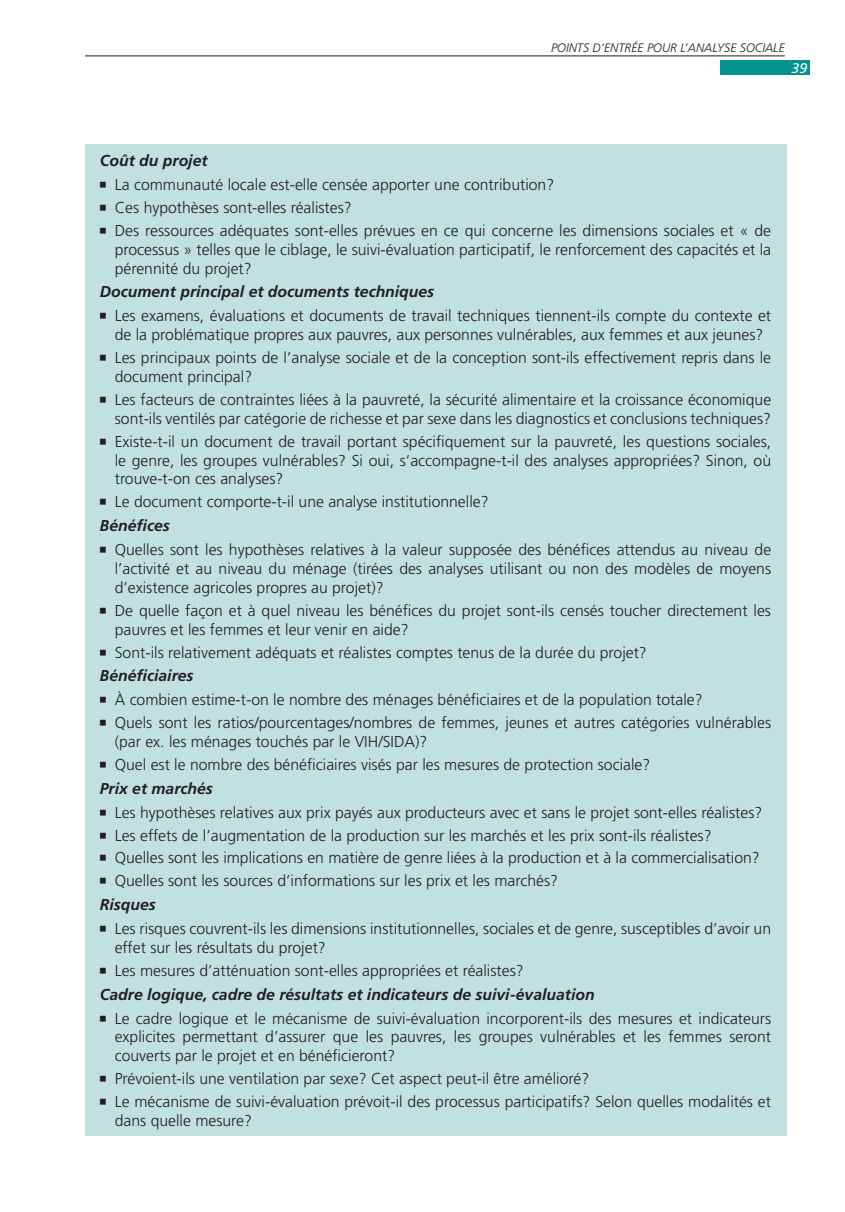
<style>
.page{position:relative;width:845px;height:1212px;background:#fff}
.page>*{position:absolute;margin:0;border:0;box-sizing:border-box;transform-origin:0 0}
.t1{font:300 15.75px/18.9px "Frutiger LT Std";color:#231f20}
.t2{font:italic 700 15.75px "Frutiger LT Std";color:#231f20}
.t3{font:italic 14px "Frutiger LT Std";color:#fff}
.t4{font:italic 300 12.25px "Frutiger LT Std";color:#231f20}
</style>
<div class="page">
<div style="left:720px;top:60px;width:89px;height:15px;background:#009390"></div>
<hr style="left:85px;top:55px;width:699px;height:1px;background:#231f20">
<div style="left:85px;top:144px;width:701px;height:992px;background:#c1e0e0"></div>
<p class="t4" style="left:551px;top:42px;width:235px">POINTS D’ENTRÉE POUR L’ANALYSE SOCIALE</p>
<p class="t3" style="left:791px;top:61px;width:17px">39</p>
<p class="t2" style="left:100px;top:153px;width:109px">Coût du projet</p>
<p class="t1" style="left:115px;top:174px;width:657px;line-height:22.9px">La communauté locale est-elle censée apporter une contribution?<br>Ces hypothèses sont-elles réalistes?<br>Des ressources adéquates sont-elles prévues en ce qui concerne les dimensions sociales et « de</p>
<p class="t1" style="left:115px;top:241px;width:658px">processus » telles que le ciblage, le suivi-évaluation participatif, le renforcement des capacités et la pérennité du projet?</p>
<p class="t2" style="left:100px;top:284px;width:336px">Document principal et documents techniques</p>
<p class="t1" style="left:115px;top:307px;width:658px">Les examens, évaluations et documents de travail techniques tiennent-ils compte du contexte et de la problématique propres aux pauvres, aux personnes vulnérables, aux femmes et aux jeunes?</p>
<p class="t1" style="left:115px;top:349px;width:658px">Les principaux points de l’analyse sociale et de la conception sont-ils effectivement repris dans le document principal?</p>
<p class="t1" style="left:115px;top:391px;width:658px">Les facteurs de contraintes liées à la pauvreté, la sécurité alimentaire et la croissance économique sont-ils ventilés par catégorie de richesse et par sexe dans les diagnostics et conclusions techniques?</p>
<p class="t1" style="left:115px;top:432px;width:658px;text-align:justify">Existe-t-il un document de travail portant spécifiquement sur la pauvreté, les questions sociales, le genre, les groupes vulnérables? Si oui, s’accompagne-t-il des analyses appropriées? Sinon, où trouve-t-on ces analyses?</p>
<p class="t1" style="left:115px;top:493px;width:375px">Le document comporte-t-il une analyse institutionnelle?</p>
<p class="t2" style="left:100px;top:518px;width:72px">Bénéfices</p>
<p class="t1" style="left:115px;top:541px;width:658px;text-align:justify">Quelles sont les hypothèses relatives à la valeur supposée des bénéfices attendus au niveau de l’activité et au niveau du ménage (tirées des analyses utilisant ou non des modèles de moyens d’existence agricoles propres au projet)?</p>
<p class="t1" style="left:115px;top:602px;width:657px">De quelle façon et à quel niveau les bénéfices du projet sont-ils censés toucher directement les pauvres et les femmes et leur venir en aide?</p>
<p class="t1" style="left:115px;top:643px;width:533px">Sont-ils relativement adéquats et réalistes comptes tenus de la durée du projet?</p>
<p class="t2" style="left:100px;top:668px;width:95px">Bénéficiaires</p>
<p class="t1" style="left:115px;top:689px;width:658px;line-height:22.9px">À combien estime-t-on le nombre des ménages bénéficiaires et de la population totale?<br>Quels sont les ratios/pourcentages/nombres de femmes, jeunes et autres catégories vulnérables</p>
<p class="t1" style="left:115px;top:731px;width:537px;line-height:22.9px">(par ex. les ménages touchés par le VIH/SIDA)?<br>Quel est le nombre des bénéficiaires visés par les mesures de protection sociale?</p>
<p class="t2" style="left:100px;top:780px;width:114px">Prix et marchés</p>
<p class="t1" style="left:115px;top:801px;width:649px;line-height:22.9px">Les hypothèses relatives aux prix payés aux producteurs avec et sans le projet sont-elles réalistes?<br>Les effets de l’augmentation de la production sur les marchés et les prix sont-ils réalistes?<br>Quelles sont les implications en matière de genre liées à la production et à la commercialisation?<br>Quelles sont les sources d’informations sur les prix et les marchés?</p>
<p class="t2" style="left:100px;top:897px;width:57px">Risques</p>
<p class="t1" style="left:115px;top:920px;width:658px">Les risques couvrent-ils les dimensions institutionnelles, sociales et de genre, susceptibles d’avoir un effet sur les résultats du projet?</p>
<p class="t1" style="left:115px;top:961px;width:410px">Les mesures d’atténuation sont-elles appropriées et réalistes?</p>
<p class="t2" style="left:100px;top:986px;width:496px">Cadre logique, cadre de résultats et indicateurs de suivi-évaluation</p>
<p class="t1" style="left:115px;top:1009px;width:658px;text-align:justify">Le cadre logique et le mécanisme de suivi-évaluation incorporent-ils des mesures et indicateurs explicites permettant d’assurer que les pauvres, les groupes vulnérables et les femmes seront couverts par le projet et en bénéficieront?</p>
<p class="t1" style="left:115px;top:1068px;width:657px;line-height:22.9px">Prévoient-ils une ventilation par sexe? Cet aspect peut-il être amélioré?<br>Le mécanisme de suivi-évaluation prévoit-il des processus participatifs? Selon quelles modalités et</p>
<p class="t1" style="left:115px;top:1112px;width:139px">dans quelle mesure?</p>
</div>
